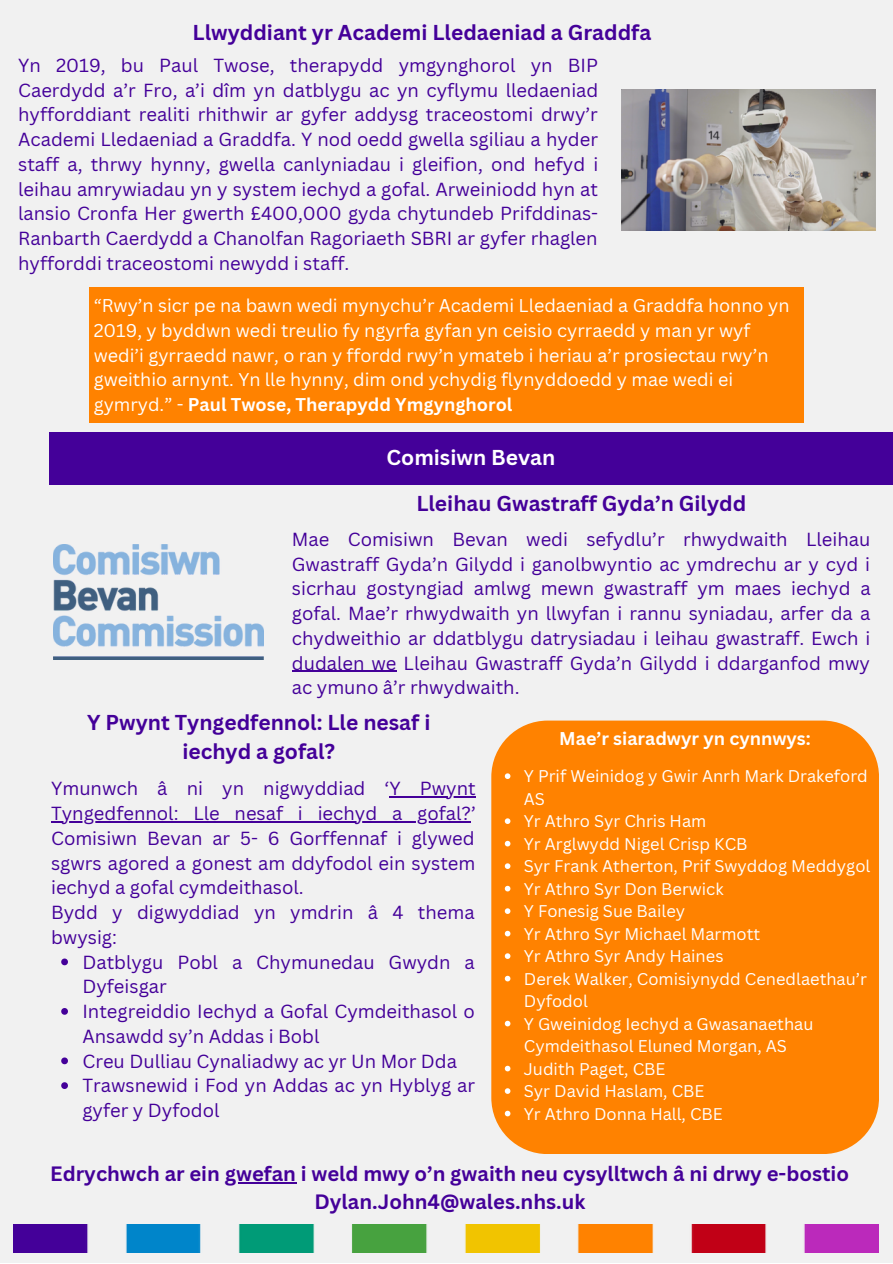
<style>
.page{position:relative;width:893px;height:1264px;background:#fff}
.page>*{position:absolute;margin:0;border:0;box-sizing:border-box;transform-origin:0 0}
.t1{font:700 21px/29.2px "Canva Sans";color:#409;text-align:center}
.t2{font:700 21px "Canva Sans";color:#fff}
.t3{font:700 20.25px/28px "Canva Sans";color:#409;text-align:center}
.t4{font:18.45px/24.8px "Canva Sans";color:#409}
.t5{font:18px/24.8px "Canva Sans";color:#fff}
.t6{font:700 18px "Canva Sans";color:#fff}
.t7{font:16.5px/22.5px "Canva Sans";color:#fff}
.s1{font-weight:700}
</style>
<div class="page">
<div style="left:0;top:0;width:892px;height:1262px;background:#f1f1f1"></div>
<hr style="left:292px;top:670px;width:104px;height:2px;background:#409">
<div style="left:49px;top:432px;width:843px;height:52px;background:#409"></div>
<svg style="left:61px;top:958px;width:7px;height:7px"></svg>
<svg style="left:61px;top:1008px;width:7px;height:6px"></svg>
<svg style="left:61px;top:1057px;width:7px;height:7px"></svg>
<svg style="left:61px;top:1082px;width:7px;height:6px"></svg>
<hr style="left:389px;top:796px;width:86px;height:1px;background:#409">
<hr style="left:51px;top:821px;width:420px;height:1px;background:#409">
<div style="left:491px;top:720px;width:387px;height:433px;background:#ff8200"></div>
<svg style="left:505px;top:773px;width:5px;height:6px"></svg>
<svg style="left:505px;top:818px;width:5px;height:6px"></svg>
<svg style="left:505px;top:840px;width:5px;height:6px"></svg>
<svg style="left:505px;top:863px;width:5px;height:6px"></svg>
<svg style="left:505px;top:885px;width:5px;height:6px"></svg>
<svg style="left:505px;top:908px;width:5px;height:5px"></svg>
<svg style="left:505px;top:930px;width:5px;height:6px"></svg>
<svg style="left:505px;top:953px;width:5px;height:5px"></svg>
<svg style="left:505px;top:975px;width:5px;height:6px"></svg>
<svg style="left:505px;top:1020px;width:5px;height:6px"></svg>
<svg style="left:505px;top:1065px;width:5px;height:6px"></svg>
<svg style="left:505px;top:1088px;width:5px;height:5px"></svg>
<svg style="left:505px;top:1110px;width:5px;height:6px"></svg>
<img style="left:54px;top:544px;width:209px;height:115px">
<hr style="left:225px;top:1181px;width:71px;height:1px;background:#409">
<div style="left:89px;top:287px;width:714px;height:136px;background:#ff8200"></div>
<img style="left:621px;top:89px;width:254px;height:142px">
<img style="left:14px;top:1224px;width:864px;height:28px">
<p class="t1" style="left:192px;top:17px;width:460px">Llwyddiant yr Academi Lledaeniad a Graddfa</p>
<p class="t4" style="left:18px;top:52px;width:581px;text-align:justify">Yn 2019, bu Paul Twose, therapydd ymgynghorol yn BIP Caerdydd a’r Fro, a’i dîm yn datblygu ac yn cyflymu lledaeniad hyfforddiant realiti rhithwir ar gyfer addysg traceostomi drwy’r Academi Lledaeniad a Graddfa. Y nod oedd gwella sgiliau a hyder staff a, thrwy hynny, gwella canlyniadau i gleifion, ond hefyd i leihau amrywiadau yn y system iechyd a gofal. Arweiniodd hyn at lansio Cronfa Her gwerth £400,000 gyda chytundeb Prifddinas-Ranbarth Caerdydd a Chanolfan Ragoriaeth SBRI ar gyfer rhaglen hyfforddi traceostomi newydd i staff.</p>
<p class="t5" style="left:94px;top:293px;width:697px">“Rwy’n sicr pe na bawn wedi mynychu’r Academi Lledaeniad a Graddfa honno yn 2019, y byddwn wedi treulio fy ngyrfa gyfan yn ceisio cyrraedd y man yr wyf wedi’i gyrraedd nawr, o ran y ffordd rwy’n ymateb i heriau a’r prosiectau rwy’n gweithio arnynt. Yn lle hynny, dim ond ychydig flynyddoedd y mae wedi ei gymryd.” - <span class="s1">Paul Twose, Therapydd Ymgynghorol</span></p>
<p class="t2" style="left:386px;top:442px;width:170px">Comisiwn Bevan</p>
<p class="t1" style="left:416px;top:488px;width:331px">Lleihau Gwastraff Gyda’n Gilydd</p>
<p class="t4" style="left:292px;top:526px;width:580px;text-align:justify">Mae Comisiwn Bevan wedi sefydlu’r rhwydwaith Lleihau Gwastraff Gyda’n Gilydd i ganolbwyntio ac ymdrechu ar y cyd i sicrhau gostyngiad amlwg mewn gwastraff ym maes iechyd a gofal. Mae’r rhwydwaith yn llwyfan i rannu syniadau, arfer da a chydweithio ar ddatblygu datrysiadau i leihau gwastraff. Ewch i dudalen we Lleihau Gwastraff Gyda’n Gilydd i ddarganfod mwy ac ymuno â’r rhwydwaith.</p>
<p class="t1" style="left:87px;top:707px;width:345px">Y Pwynt Tyngedfennol: Lle nesaf i iechyd a gofal?</p>
<p class="t4" style="left:51px;top:776px;width:426px;text-align:justify">Ymunwch â ni yn nigwyddiad ‘Y Pwynt Tyngedfennol: Lle nesaf i iechyd a gofal?’ Comisiwn Bevan ar 5- 6 Gorffennaf i glywed sgwrs agored a gonest am ddyfodol ein system iechyd a gofal cymdeithasol.</p>
<p class="t4" style="left:51px;top:899px;width:425px">Bydd y digwyddiad yn ymdrin â 4 thema bwysig:</p>
<p class="t4" style="left:82px;top:949px;width:394px">Datblygu Pobl a Chymunedau Gwydn a<br>Dyfeisgar</p>
<p class="t4" style="left:82px;top:998px;width:394px">Integreiddio Iechyd a Gofal Cymdeithasol o<br>Ansawdd sy’n Addas i Bobl</p>
<p class="t4" style="left:82px;top:1048px;width:376px">Creu Dulliau Cynaliadwy ac yr Un Mor Dda</p>
<p class="t4" style="left:82px;top:1072px;width:394px">Trawsnewid i Fod yn Addas ac yn Hyblyg ar gyfer y Dyfodol</p>
<p class="t6" style="left:559px;top:726px;width:253px">Mae’r siaradwyr yn cynnwys:</p>
<p class="t7" style="left:524px;top:764px;width:345px">Y Prif Weinidog y Gwir Anrh Mark Drakeford<br>AS</p>
<p class="t7" style="left:524px;top:809px;width:184px">Yr Athro Syr Chris Ham</p>
<p class="t7" style="left:524px;top:832px;width:225px">Yr Arglwydd Nigel Crisp KCB</p>
<p class="t7" style="left:524px;top:854px;width:348px">Syr Frank Atherton, Prif Swyddog Meddygol</p>
<p class="t7" style="left:524px;top:877px;width:201px">Yr Athro Syr Don Berwick</p>
<p class="t7" style="left:524px;top:899px;width:163px">Y Fonesig Sue Bailey</p>
<p class="t7" style="left:524px;top:922px;width:238px">Yr Athro Syr Michael Marmott</p>
<p class="t7" style="left:524px;top:944px;width:201px">Yr Athro Syr Andy Haines</p>
<p class="t7" style="left:524px;top:967px;width:344px">Derek Walker, Comisiynydd Cenedlaethau’r<br>Dyfodol</p>
<p class="t7" style="left:524px;top:1012px;width:291px">Y Gweinidog Iechyd a Gwasanaethau<br>Cymdeithasol Eluned Morgan, AS</p>
<p class="t7" style="left:524px;top:1057px;width:143px">Judith Paget, CBE</p>
<p class="t7" style="left:524px;top:1079px;width:182px">Syr David Haslam, CBE</p>
<p class="t7" style="left:524px;top:1102px;width:200px">Yr Athro Donna Hall, CBE</p>
<p class="t3" style="left:50px;top:1158px;width:800px">Edrychwch ar ein gwefan i weld mwy o’n gwaith neu cysylltwch â ni drwy e-bostio<br>Dylan.John4@wales.nhs.uk</p>
</div>
